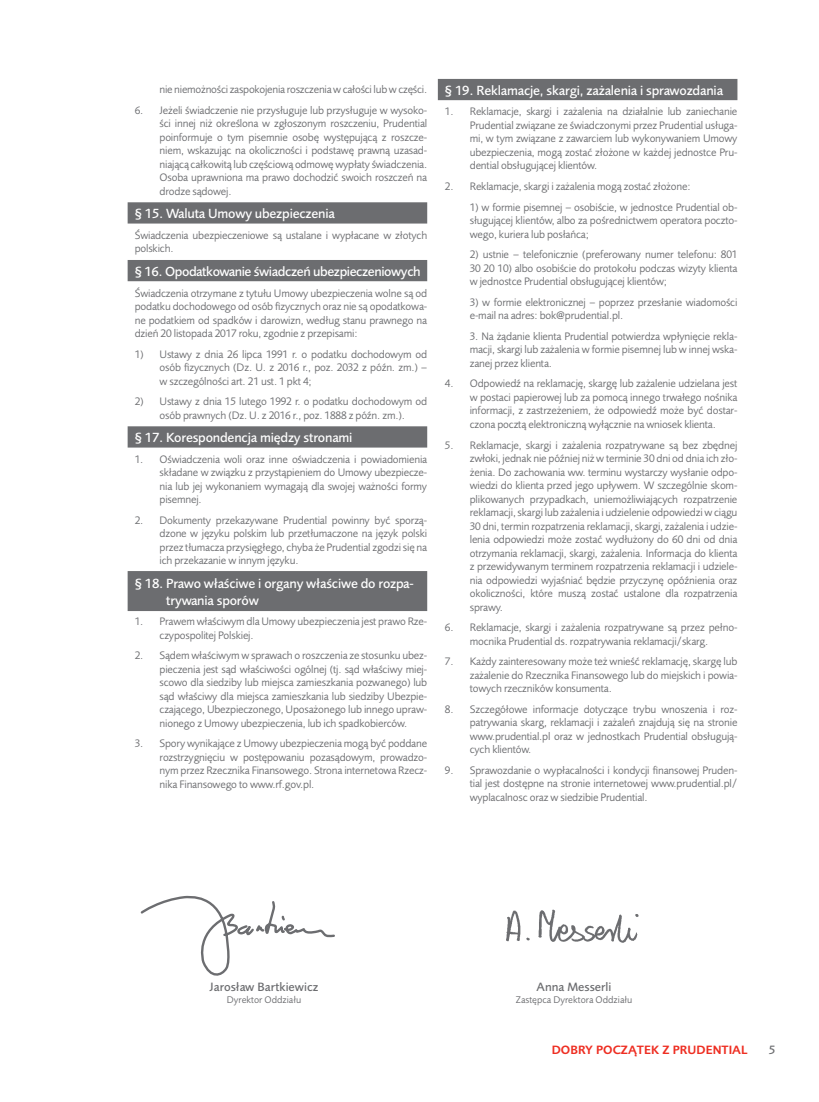
<style>
.page{position:relative;width:819px;height:1102px;background:#fff}
.page>*{position:absolute;margin:0;border:0;box-sizing:border-box;transform-origin:0 0}
.Paragraph{font:500 13.75px/16.5px "Pru Sans OT2";letter-spacing:-.015em;color:#fff}
.t1{font:500 12.5px "Pru Sans OT2";color:#6c6d70}
.t2{font:600 12.5px "Pru Sans OT2";color:#ee2e22}
.TXT{font:11.25px/13.5px "Pru Sans OT2";letter-spacing:-.015em;color:#6c6d70;text-align:justify}
.t3{font:10px "Pru Sans OT2";color:#6c6d70}
</style>
<div class="page">
<div style="left:128px;top:202px;width:299px;height:22px;background:#6c6d70"></div>
<div style="left:128px;top:260px;width:299px;height:21px;background:#6c6d70"></div>
<div style="left:128px;top:426px;width:299px;height:22px;background:#6c6d70"></div>
<div style="left:128px;top:571px;width:299px;height:40px;background:#6c6d70"></div>
<div style="left:438px;top:79px;width:299px;height:21px;background:#6c6d70"></div>
<svg style="left:140px;top:895px;width:195px;height:81px"></svg>
<img style="left:506px;top:909px;width:133px;height:34px">
<p class="TXT" style="left:159px;top:83px;width:269px">nie niemożności zaspokojenia roszczenia w całości lub w części.</p>
<p class="TXT" style="left:159px;top:103px;width:269px;text-indent:-25px">6. Jeżeli świadczenie nie przysługuje lub przysługuje w wysoko&shy;ści innej niż określona w zgłoszonym roszczeniu, Prudential poinformuje o tym pisemnie osobę występującą z roszcze&shy;niem, wskazując na okoliczności i podstawę prawną uzasad&shy;niającą całkowitą lub częściową odmowę wypłaty świadczenia.<br>Osoba uprawniona ma prawo dochodzić swoich roszczeń na drodze sądowej.</p>
<p class="Paragraph" style="left:135px;top:205px;width:202px">§ 15. Waluta Umowy ubezpieczenia</p>
<p class="TXT" style="left:135px;top:228px;width:294px">Świadczenia ubezpieczeniowe są ustalane i wypłacane w złotych polskich.</p>
<p class="Paragraph" style="left:135px;top:263px;width:287px">§ 16. Opodatkowanie świadczeń ubezpieczeniowych</p>
<p class="TXT" style="left:135px;top:286px;width:294px">Świadczenia otrzymane z tytułu Umowy ubezpieczenia wolne są od podatku dochodowego od osób fizycznych oraz nie są opodatkowa&shy;ne podatkiem od spadków i darowizn, według stanu prawnego na dzień 20 listopada 2017 roku, zgodnie z przepisami:</p>
<p class="TXT" style="left:159px;top:347px;width:269px;text-indent:-25px">1) Ustawy z dnia 26 lipca 1991 r. o podatku dochodowym od osób fizycznych (Dz. U. z 2016 r., poz. 2032 z późn. zm.) – w szczególności art. 21 ust. 1 pkt 4;</p>
<p class="TXT" style="left:135px;top:395px;width:294px;text-align:center">2) Ustawy z dnia 15 lutego 1992 r. o podatku dochodowym od osób prawnych (Dz. U. z 2016 r., poz. 1888 z późn. zm.).</p>
<p class="Paragraph" style="left:135px;top:429px;width:219px">§ 17. Korespondencja między stronami</p>
<p class="TXT" style="left:159px;top:452px;width:269px;text-indent:-25px">1. Oświadczenia woli oraz inne oświadczenia i powiadomienia składane w związku z przystąpieniem do Umowy ubezpiecze&shy;nia lub jej wykonaniem wymagają dla swojej ważności formy pisemnej.</p>
<p class="TXT" style="left:159px;top:513px;width:269px;text-indent:-25px">2. Dokumenty przekazywane Prudential powinny być sporzą&shy;dzone w języku polskim lub przetłumaczone na język polski przez tłumacza przysięgłego, chyba że Prudential zgodzi się na ich przekazanie w innym języku.</p>
<p class="Paragraph" style="left:166px;top:575px;width:249px;text-indent:-32px">§ 18. Prawo właściwe i organy właściwe do rozpa&shy;trywania sporów</p>
<p class="TXT" style="left:159px;top:615px;width:269px;text-indent:-25px">1. Prawem właściwym dla Umowy ubezpieczenia jest prawo Rze&shy;czypospolitej Polskiej.</p>
<p class="TXT" style="left:159px;top:649px;width:269px;text-indent:-25px">2. Sądem właściwym w sprawach o roszczenia ze stosunku ubez&shy;pieczenia jest sąd właściwości ogólnej (tj. sąd właściwy miej&shy;scowo dla siedziby lub miejsca zamieszkania pozwanego) lub sąd właściwy dla miejsca zamieszkania lub siedziby Ubezpie&shy;czającego, Ubezpieczonego, Uposażonego lub innego upraw&shy;nionego z Umowy ubezpieczenia, lub ich spadkobierców.</p>
<p class="TXT" style="left:159px;top:737px;width:269px;text-indent:-25px">3. Spory wynikające z Umowy ubezpieczenia mogą być poddane rozstrzygnięciu w postępowaniu pozasądowym, prowadzo&shy;nym przez Rzecznika Finansowego. Strona internetowa Rzecz&shy;nika Finansowego to www.rf.gov.pl.</p>
<p class="Paragraph" style="left:445px;top:82px;width:280px">§ 19. Reklamacje, skargi, zażalenia i sprawozdania</p>
<p class="TXT" style="left:469px;top:105px;width:269px;text-indent:-25px">1. Reklamacje, skargi i zażalenia na działalnie lub zaniechanie Prudential związane ze świadczonymi przez Prudential usługa&shy;mi, w tym związane z zawarciem lub wykonywaniem Umowy ubezpieczenia, mogą zostać złożone w każdej jednostce Pru&shy;dential obsługującej klientów.</p>
<p class="TXT" style="left:445px;top:179px;width:247px">2. Reklamacje, skargi i zażalenia mogą zostać złożone:</p>
<p class="TXT" style="left:469px;top:200px;width:269px">1) w formie pisemnej – osobiście, w jednostce Prudential ob&shy;sługującej klientów, albo za pośrednictwem operatora poczto&shy;wego, kuriera lub posłańca;</p>
<p class="TXT" style="left:469px;top:248px;width:269px">2) ustnie – telefonicznie (preferowany numer telefonu: 801<br>30 20 10) albo osobiście do protokołu podczas wizyty klienta w jednostce Prudential obsługującej klientów;</p>
<p class="TXT" style="left:469px;top:295px;width:269px">3) w formie elektronicznej – poprzez przesłanie wiadomości e-mail na adres: bok@prudential.pl.</p>
<p class="TXT" style="left:469px;top:329px;width:269px">3. Na żądanie klienta Prudential potwierdza wpłynięcie rekla&shy;macji, skargi lub zażalenia w formie pisemnej lub w innej wska&shy;zanej przez klienta.</p>
<p class="TXT" style="left:469px;top:377px;width:269px;text-indent:-25px">4. Odpowiedź na reklamację, skargę lub zażalenie udzielana jest w postaci papierowej lub za pomocą innego trwałego nośnika informacji, z zastrzeżeniem, że odpowiedź może być dostar&shy;czona pocztą elektroniczną wyłącznie na wniosek klienta.</p>
<p class="TXT" style="left:469px;top:438px;width:269px;text-indent:-25px">5. Reklamacje, skargi i zażalenia rozpatrywane są bez zbędnej zwłoki, jednak nie później niż w terminie 30 dni od dnia ich zło&shy;żenia. Do zachowania ww. terminu wystarczy wysłanie odpo&shy;wiedzi do klienta przed jego upływem. W szczególnie skom&shy;plikowanych przypadkach, uniemożliwiających rozpatrzenie reklamacji, skargi lub zażalenia i udzielenie odpowiedzi w ciągu 30 dni, termin rozpatrzenia reklamacji, skargi, zażalenia i udzie&shy;lenia odpowiedzi może zostać wydłużony do 60 dni od dnia otrzymania reklamacji, skargi, zażalenia. Informacja do klienta z przewidywanym terminem rozpatrzenia reklamacji i udziele&shy;nia odpowiedzi wyjaśniać będzie przyczynę opóźnienia oraz okoliczności, które muszą zostać ustalone dla rozpatrzenia sprawy.</p>
<p class="TXT" style="left:445px;top:621px;width:294px;text-align:center">6. Reklamacje, skargi i zażalenia rozpatrywane są przez pełno&shy;mocnika Prudential ds. rozpatrywania reklamacji/skarg.</p>
<p class="TXT" style="left:469px;top:655px;width:269px;text-indent:-25px">7. Każdy zainteresowany może też wnieść reklamację, skargę lub zażalenie do Rzecznika Finansowego lub do miejskich i powia&shy;towych rzeczników konsumenta.</p>
<p class="TXT" style="left:469px;top:702px;width:269px;text-indent:-25px">8. Szczegółowe informacje dotyczące trybu wnoszenia i roz&shy;patrywania skarg, reklamacji i zażaleń znajdują się na stronie www.prudential.pl oraz w jednostkach Prudential obsługują&shy;cych klientów.</p>
<p class="TXT" style="left:469px;top:763px;width:269px;text-indent:-25px">9. Sprawozdanie o wypłacalności i kondycji finansowej Pruden&shy;tial jest dostępne na stronie internetowej www.prudential.pl/ wyplacalnosc oraz w siedzibie Prudential.</p>
<p class="t1" style="left:209px;top:980px;width:110px">Jarosław Bartkiewicz</p>
<p class="t3" style="left:227px;top:994px;width:76px">Dyrektor Oddziału</p>
<p class="t1" style="left:536px;top:980px;width:76px">Anna Messerli</p>
<p class="t3" style="left:516px;top:994px;width:118px">Zastępca Dyrektora Oddziału</p>
<p class="t2" style="left:551px;top:1042px;width:197px">DOBRY POCZĄTEK Z PRUDENTIAL</p>
<p class="t1" style="left:768px;top:1042px;width:8px">5</p>
</div>
